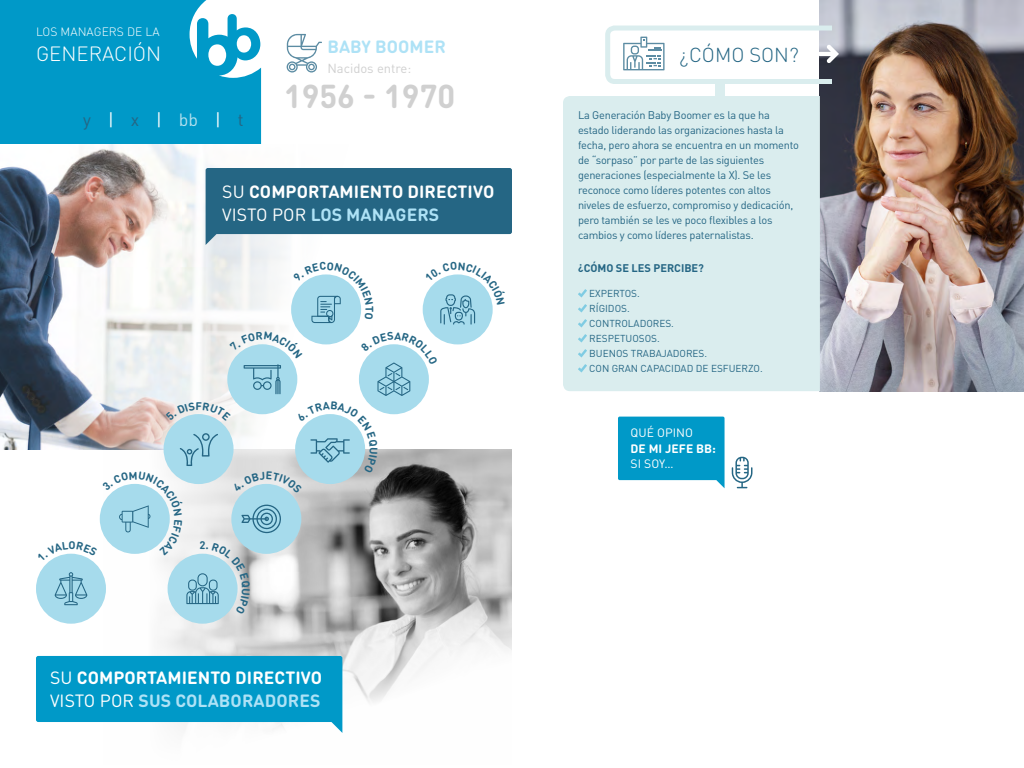
<style>
.page{position:relative;width:1024px;height:768px;background:#fff}
.page>*{position:absolute;margin:0;border:0;box-sizing:border-box;transform-origin:0 0}
.t1{font:700 32.7px "DIN Round Pro";color:#d0d0d0}
.t2{font:300 20.4px "DIN Round Pro";color:#fff}
.t3{font:300 20px "DIN Round Pro";color:#256684}
.t4{font:17.6px "DIN Pro";color:#256684}
.t5{font:700 17.5px/23.4px "DIN Round Pro";letter-spacing:.005em;color:#fff}
.t6{font:700 17.5px "DIN Round Pro";letter-spacing:.005em;color:#aee2f6}
.t7{font:13px "DIN Pro";color:#d0d0d0}
.t8{font:12.1px "DIN Round Pro";letter-spacing:.005em;color:#fff}
.t9{font:700 12.1px "DIN Round Pro";letter-spacing:.005em;color:#fff}
.t10{font:300 12px "DIN Round Pro";letter-spacing:.005em;color:#fff}
.t11{font:11px/15px "DIN Pro";letter-spacing:-.02em;color:#256684}
.t12{font:700 11px "DIN Pro";color:#256684}
.t13{font:10px "DIN Pro";color:#256684}
.s1{color:#fff}
.s2{color:#b3e0ee}
.s3{font-weight:400}
.s4{color:#aee2f6}
</style>
<div class="page">
<img style="left:103px;top:449px;width:409px;height:284px">
<img style="left:0;top:144px;width:429px;height:305px">
<div style="left:0;top:0;width:261px;height:144px;background:#0099c8"></div>
<img style="left:820px;top:1px;width:204px;height:390px">
<svg style="left:287px;top:34px;width:35px;height:39px"></svg>
<svg style="left:732px;top:457px;width:20px;height:31px"></svg>
<svg style="left:618px;top:417px;width:107px;height:71px;background:#1ca4ce"></svg>
<div style="left:563px;top:96px;width:257px;height:295px;background:#daedee"></div>
<div style="left:715px;top:81px;width:10px;height:17px;background:#daedee"></div>
<svg style="left:578px;top:289px;width:9px;height:8px"></svg>
<svg style="left:578px;top:304px;width:9px;height:8px"></svg>
<svg style="left:578px;top:319px;width:9px;height:8px"></svg>
<svg style="left:578px;top:334px;width:9px;height:8px"></svg>
<svg style="left:578px;top:349px;width:9px;height:8px"></svg>
<svg style="left:578px;top:364px;width:9px;height:8px"></svg>
<svg style="left:206px;top:168px;width:306px;height:77px;background:#427a94"></svg>
<svg style="left:36px;top:656px;width:306px;height:77px;background:#23a6cf"></svg>
<div style="left:291px;top:274px;width:70px;height:70px;background:#a6dbec;border-radius:50%"></div>
<div style="left:227px;top:344px;width:70px;height:70px;background:#a6dbec;border-radius:50%"></div>
<div style="left:36px;top:554px;width:70px;height:70px;background:#a6dbec;border-radius:50%"></div>
<div style="left:423px;top:274px;width:70px;height:70px;background:#a6dbec;border-radius:50%"></div>
<div style="left:359px;top:344px;width:70px;height:70px;background:#a6dbec;border-radius:50%"></div>
<div style="left:168px;top:554px;width:70px;height:70px;background:#a6dbec;border-radius:50%"></div>
<svg style="left:605px;top:23px;width:234px;height:64px"></svg>
<svg style="left:293px;top:262px;width:80px;height:61px"></svg>
<svg style="left:230px;top:332px;width:72px;height:62px"></svg>
<svg style="left:425px;top:262px;width:68px;height:63px"></svg>
<svg style="left:361px;top:332px;width:77px;height:64px"></svg>
<svg style="left:37px;top:402px;width:341px;height:212px"></svg>
<p class="t10" style="left:36px;top:24px;width:125px">LOS MANAGERS DE LA</p>
<p class="t2" style="left:36px;top:40px;width:127px">GENERACIÓN</p>
<p class="t3" style="left:680px;top:42px;width:121px">¿CÓMO SON?</p>
<p class="t6" style="left:327px;top:35px;width:120px">BABY BOOMER</p>
<p class="t7" style="left:327px;top:58px;width:86px">Nacidos entre:</p>
<p class="t4" style="left:83px;top:106px;width:162px">y <span class="s1">|</span> x <span class="s1">|</span> <span class="s2">bb</span> <span class="s1">|</span> t</p>
<p class="t1" style="left:284px;top:73px;width:173px">1956 - 1970</p>
<p class="t5" style="left:222px;top:179px;width:274px"><span class="s3">SU</span> COMPORTAMIENTO DIRECTIVO<br><span class="s3">VISTO POR</span> <span class="s4">LOS MANAGERS</span></p>
<p class="t5" style="left:50px;top:665px;width:274px"><span class="s3">SU</span> COMPORTAMIENTO DIRECTIVO<br><span class="s3">VISTO POR</span> <span class="s4">SUS COLABORADORES</span></p>
<p class="t11" style="left:578px;top:107px;width:222px">La Generación Baby Boomer es la que ha estado liderando las organizaciones hasta la fecha, pero ahora se encuentra en un momento de “sorpaso” por parte de las siguientes generaciones (especialmente la X). Se les reconoce como líderes potentes con altos niveles de esfuerzo, compromiso y dedicación, pero también se les ve poco flexibles a los cambios y como líderes paternalistas.</p>
<p class="t12" style="left:578px;top:259px;width:127px">¿CÓMO SE LES PERCIBE?</p>
<p class="t13" style="left:589px;top:286px;width:52px">EXPERTOS.</p>
<p class="t13" style="left:589px;top:301px;width:42px">RÍGIDOS.</p>
<p class="t13" style="left:589px;top:316px;width:86px">CONTROLADORES.</p>
<p class="t13" style="left:589px;top:331px;width:72px">RESPETUOSOS.</p>
<p class="t13" style="left:589px;top:346px;width:119px">BUENOS TRABAJADORES.</p>
<p class="t13" style="left:589px;top:361px;width:175px">CON GRAN CAPACIDAD DE ESFUERZO.</p>
<p class="t8" style="left:631px;top:425px;width:64px">QUÉ OPINO</p>
<p class="t9" style="left:631px;top:440px;width:87px">DE MI JEFE BB:</p>
<p class="t8" style="left:631px;top:455px;width:45px">SI SOY…</p>
</div>
